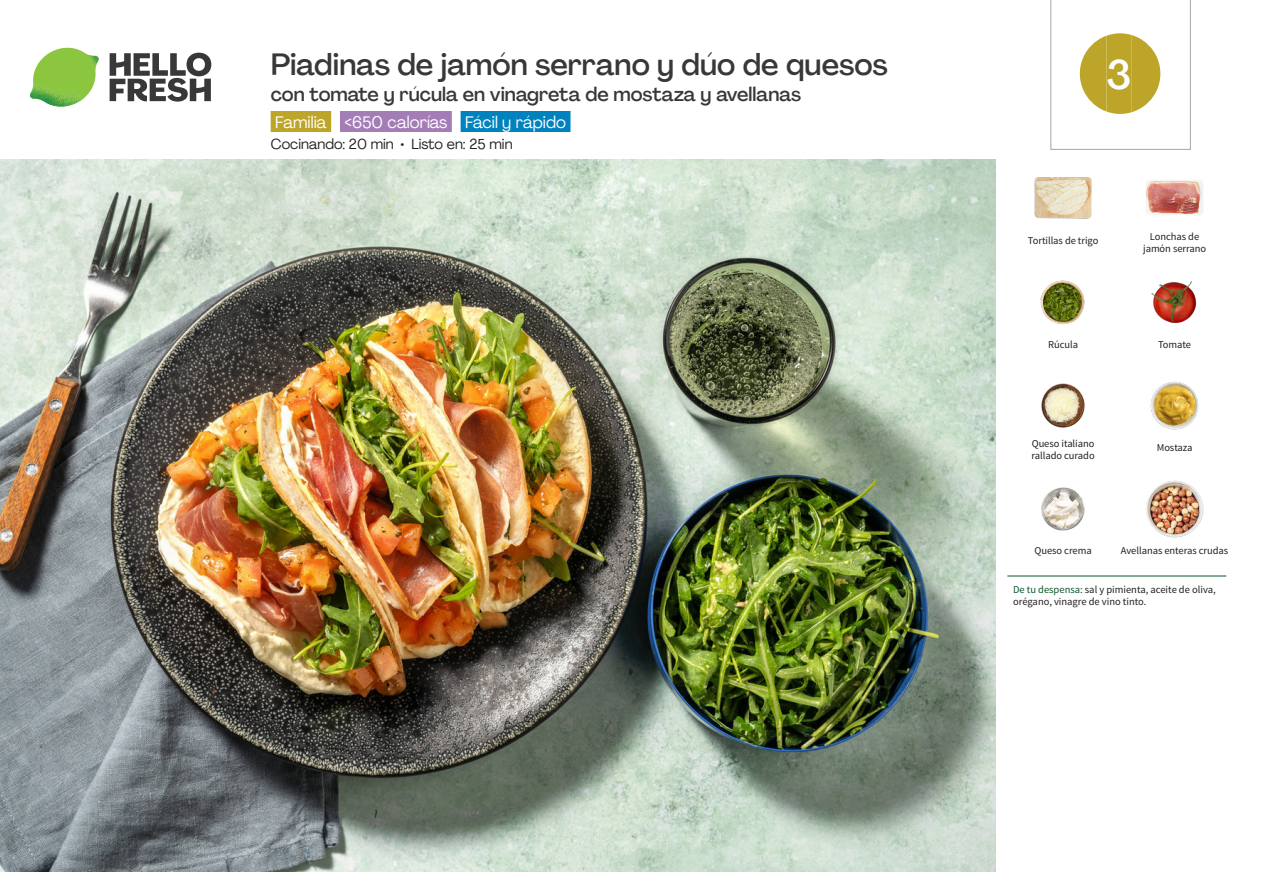
<style>
.page{position:relative;width:1263px;height:893px;background:#fff}
.page>*{position:absolute;margin:0;border:0;box-sizing:border-box;transform-origin:0 0}
._24_Recipe_Nr_Bag{font:500 40.5px "Agrandir";color:#fff}
._15_Titel_UK{font:500 30px "Agrandir";color:#383839}
._15_Titel_UK-2{font:500 19.5px "Agrandir";color:#383839}
._02_Box_Type{font:16.5px "Agrandir";color:#fff}
._02_Box_Type-2{font:14.25px "Agrandir";color:#231f20}
._18_FRONT_ingredients_UK{font:10.5px/12px "Source Sans Pro";letter-spacing:-.005em;color:#231f20}
.s1{color:#0e572c}
</style>
<div class="page">
<svg style="left:110px;top:53px;width:101px;height:49px"></svg>
<img style="left:30px;top:48px;width:69px;height:59px">
<img style="left:0;top:159px;width:995px;height:713px">
<div style="left:271px;top:111px;width:60px;height:21px;background:#bda529"></div>
<div style="left:340px;top:111px;width:112px;height:21px;background:#a47db7"></div>
<div style="left:461px;top:111px;width:109px;height:21px;background:#0082bf"></div>
<img style="left:1034px;top:177px;width:58px;height:42px">
<img style="left:1146px;top:180px;width:57px;height:35px">
<img style="left:1151px;top:281px;width:46px;height:43px">
<img style="left:1040px;top:280px;width:45px;height:45px">
<img style="left:1150px;top:381px;width:49px;height:49px">
<img style="left:1041px;top:383px;width:44px;height:45px">
<img style="left:1146px;top:480px;width:57px;height:58px">
<img style="left:1041px;top:487px;width:44px;height:44px">
<hr style="left:1007px;top:576px;width:219px;height:1px;background:#0e572c">
<svg style="left:1050px;top:0;width:141px;height:150px"></svg>
<p class="_15_Titel_UK" style="left:271px;top:46px;width:619px">Piadinas de jamón serrano y dúo de quesos</p>
<p class="_15_Titel_UK-2" style="left:271px;top:82px;width:532px">con tomate y rúcula en vinagreta de mostaza y avellanas</p>
<p class="_02_Box_Type" style="left:275px;top:112px;width:293px">Familia &lt;650 calorías Fácil y rápido</p>
<p class="_02_Box_Type-2" style="left:271px;top:135px;width:243px">Cocinando: 20 min • Listo en: 25 min</p>
<p class="_24_Recipe_Nr_Bag" style="left:1106px;top:50px;width:26px">3</p>
<p class="_18_FRONT_ingredients_UK" style="left:1028px;top:235px;width:72px">Tortillas de trigo</p>
<p class="_18_FRONT_ingredients_UK" style="left:1143px;top:230px;width:64px;text-align:center">Lonchas de jamón serrano</p>
<p class="_18_FRONT_ingredients_UK" style="left:1048px;top:339px;width:32px">Rúcula</p>
<p class="_18_FRONT_ingredients_UK" style="left:1158px;top:339px;width:35px">Tomate</p>
<p class="_18_FRONT_ingredients_UK" style="left:1031px;top:438px;width:65px">Queso italiano rallado curado</p>
<p class="_18_FRONT_ingredients_UK" style="left:1157px;top:441px;width:37px">Mostaza</p>
<p class="_18_FRONT_ingredients_UK" style="left:1034px;top:545px;width:59px">Queso crema</p>
<p class="_18_FRONT_ingredients_UK" style="left:1121px;top:545px;width:109px">Avellanas enteras crudas</p>
<p class="_18_FRONT_ingredients_UK" style="left:1013px;top:583px;width:204px"><span class="s1">De tu despensa:</span> sal y pimienta, aceite de oliva, orégano, vinagre de vino tinto.</p>
</div>
